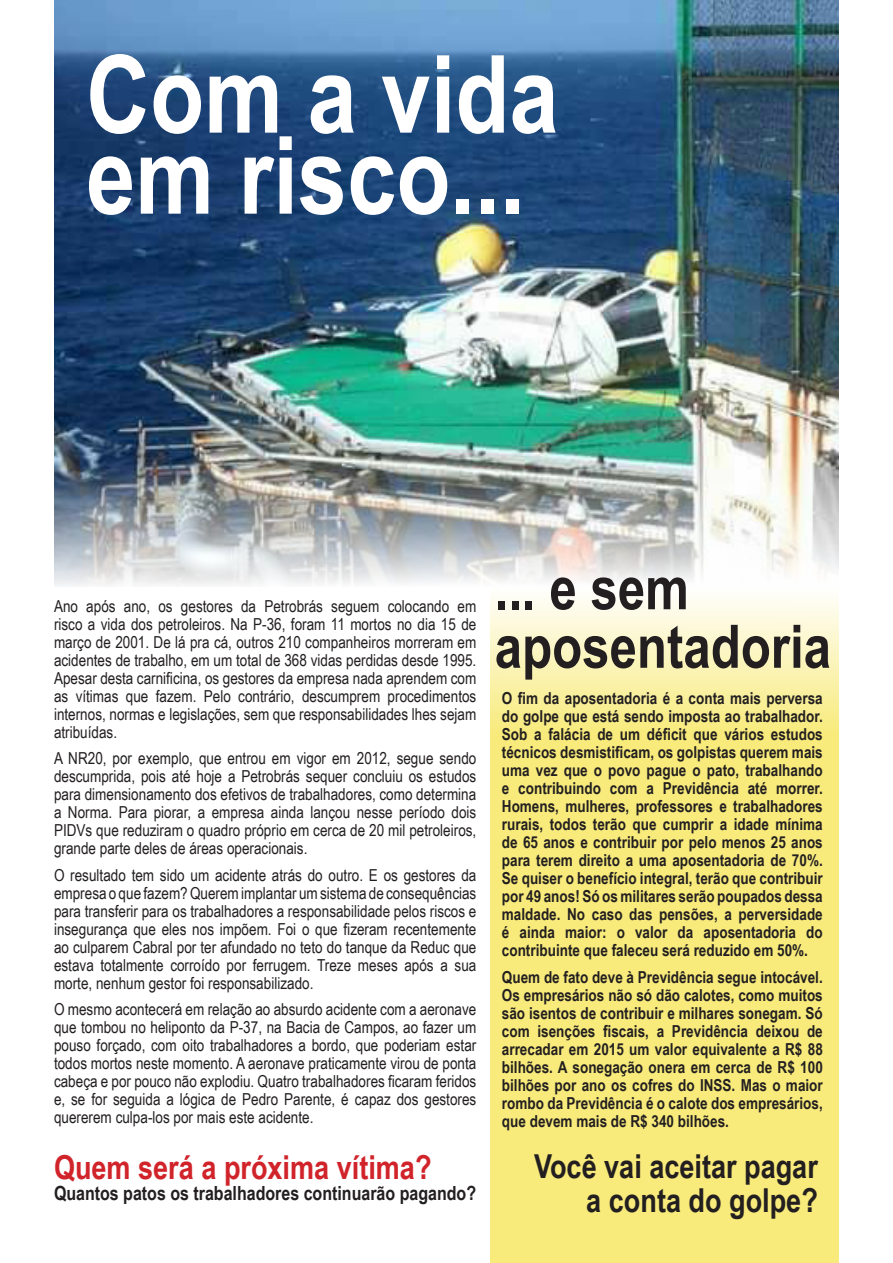
<style>
.page{position:relative;width:893px;height:1263px;background:#fff}
.page>*{position:absolute;margin:0;border:0;box-sizing:border-box;transform-origin:0 0}
.t1{font:700 108px/81px "Arial Narrow";color:#fff}
.t2{font:700 60px/58.5px "Arial Narrow";color:#231f20}
.t3{font:700 33px "Arial Narrow";color:#231f20}
.t4{font:700 33px "Arial Narrow";color:#d1232a}
.t5{font:700 19.5px "Arial Narrow";color:#231f20}
.t6{font:16.5px/18px "Arial Narrow";color:#231f20;text-align:justify}
.t7{font:700 16.5px/18px "Arial Narrow";color:#231f20;text-align:justify}
</style>
<div class="page">
<svg style="left:490px;top:597px;width:348px;height:666px;background:#f8ec87"></svg>
<img style="left:54px;top:0;width:785px;height:586px">
<p class="t1" style="left:86px;top:49px;width:474px">Com a vida em risco...</p>
<p class="t6" style="left:54px;top:596px;width:424px">Ano após ano, os gestores da Petrobrás seguem colocando em risco a vida dos petroleiros. Na P-36, foram 11 mortos no dia 15 de março de 2001. De lá pra cá, outros 210 companheiros morreram em acidentes de trabalho, em um total de 368 vidas perdidas desde 1995.<br>Apesar desta carnificina, os gestores da empresa nada aprendem com as vítimas que fazem. Pelo contrário, descumprem procedimentos internos, normas e legislações, sem que responsabilidades lhes sejam atribuídas.</p>
<p class="t6" style="left:54px;top:749px;width:424px">A NR20, por exemplo, que entrou em vigor em 2012, segue sendo descumprida, pois até hoje a Petrobrás sequer concluiu os estudos para dimensionamento dos efetivos de trabalhadores, como determina a Norma. Para piorar, a empresa ainda lançou nesse período dois PIDVs que reduziram o quadro próprio em cerca de 20 mil petroleiros, grande parte deles de áreas operacionais.</p>
<p class="t6" style="left:54px;top:865px;width:424px">O resultado tem sido um acidente atrás do outro. E os gestores da empresa o que fazem? Querem implantar um sistema de consequências para transferir para os trabalhadores a responsabilidade pelos riscos e insegurança que eles nos impõem. Foi o que fizeram recentemente ao culparem Cabral por ter afundado no teto do tanque da Reduc que estava totalmente corroído por ferrugem. Treze meses após a sua morte, nenhum gestor foi responsabilizado.</p>
<p class="t6" style="left:54px;top:1000px;width:424px">O mesmo acontecerá em relação ao absurdo acidente com a aeronave que tombou no heliponto da P-37, na Bacia de Campos, ao fazer um pouso forçado, com oito trabalhadores a bordo, que poderiam estar todos mortos neste momento. A aeronave praticamente virou de ponta cabeça e por pouco não explodiu. Quatro trabalhadores ficaram feridos e, se for seguida a lógica de Pedro Parente, é capaz dos gestores quererem culpa-los por mais este acidente.</p>
<p class="t4" style="left:54px;top:1142px;width:379px">Quem será a próxima vítima?</p>
<p class="t5" style="left:54px;top:1178px;width:424px">Quantos patos os trabalhadores continuarão pagando?</p>
<p class="t2" style="left:495px;top:556px;width:338px">... e sem aposentadoria</p>
<p class="t7" style="left:502px;top:688px;width:322px">O fim da aposentadoria é a conta mais perversa do golpe que está sendo imposta ao trabalhador.<br>Sob a falácia de um déficit que vários estudos técnicos desmistificam, os golpistas querem mais uma vez que o povo pague o pato, trabalhando e contribuindo com a Previdência até morrer.<br>Homens, mulheres, professores e trabalhadores rurais, todos terão que cumprir a idade mínima de 65 anos e contribuir por pelo menos 25 anos para terem direito a uma aposentadoria de 70%.<br>Se quiser o benefício integral, terão que contribuir por 49 anos! Só os militares serão poupados dessa maldade. No caso das pensões, a perversidade é ainda maior: o valor da aposentadoria do contribuinte que faleceu será reduzido em 50%.</p>
<p class="t7" style="left:502px;top:967px;width:322px">Quem de fato deve à Previdência segue intocável.<br>Os empresários não só dão calotes, como muitos são isentos de contribuir e milhares sonegam. Só com isenções fiscais, a Previdência deixou de arrecadar em 2015 um valor equivalente a R$ 88 bilhões. A sonegação onera em cerca de R$ 100 bilhões por ano os cofres do INSS. Mas o maior rombo da Previdência é o calote dos empresários, que devem mais de R$ 340 bilhões.</p>
<p class="t3" style="left:534px;top:1141px;width:285px">Você vai aceitar pagar</p>
<p class="t3" style="left:586px;top:1175px;width:233px">a conta do golpe?</p>
</div>
